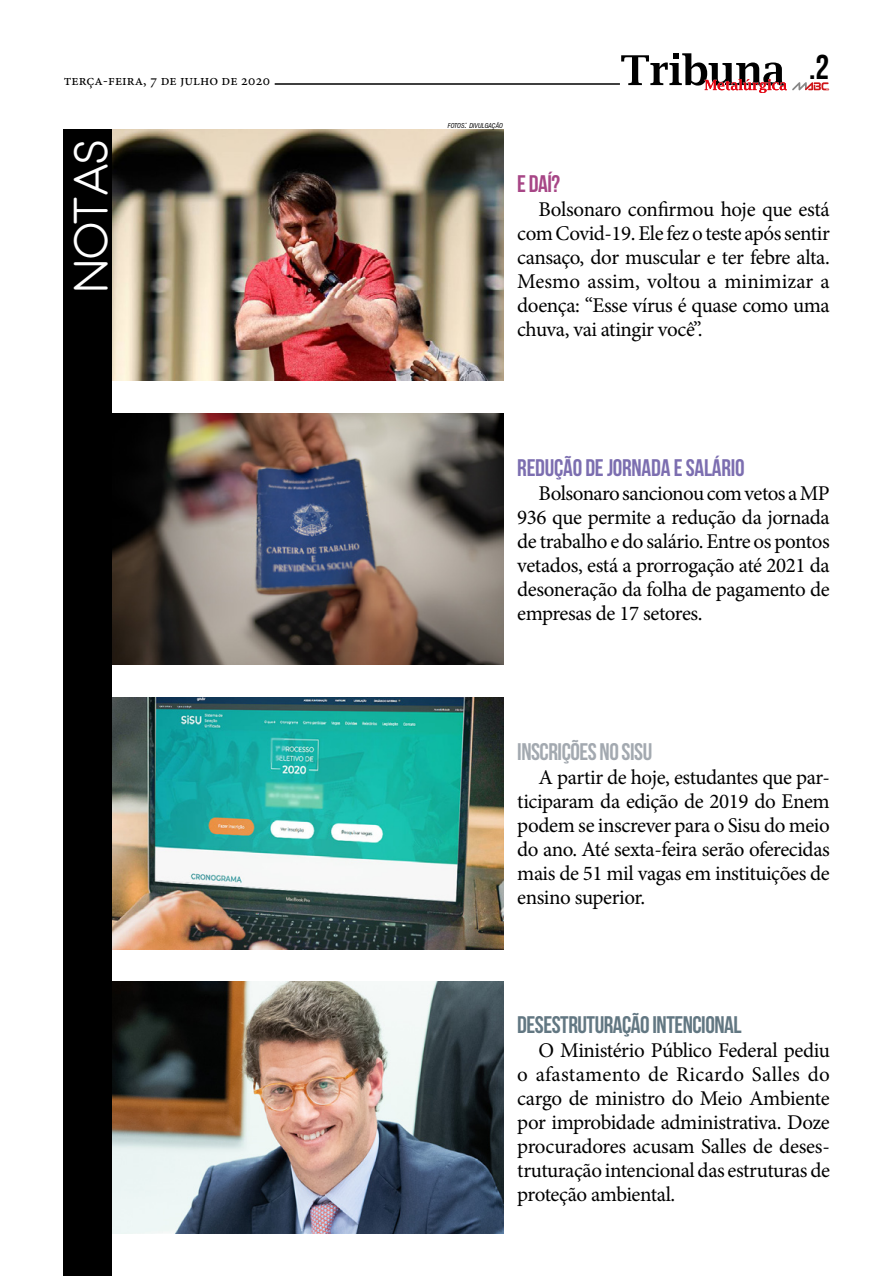
<style>
.page{position:relative;width:893px;height:1276px;background:#fff}
.page>*{position:absolute;margin:0;border:0;box-sizing:border-box;transform-origin:0 0}
.t1{font:48px "Moon 2.0";color:#fff}
.t2{font:34.5px "Bebas Neue";color:#000}
.t3{font:24px "Bebas Neue";letter-spacing:-.02em;color:#627782}
.t4{font:24px "Bebas Neue";letter-spacing:-.01em;color:#7c6eb0}
.t5{font:24px "Bebas Neue";letter-spacing:-.02em;color:#a3a9b0}
.t6{font:24px "Bebas Neue";color:#a74686}
.t7{font:21px/24px "Minion Pro";letter-spacing:-.02em;color:#000;text-align:justify}
.t8{font:15px "Minion Pro";color:#000}
.t9{font:italic condensed 6.6px "Swiss 721 BT";color:#000}
.s1{font-size:9.3px}
</style>
<div class="page">
<svg style="left:621px;top:53px;width:208px;height:40px"></svg>
<hr style="left:275px;top:83px;width:345px;height:2px;background:#000">
<img style="left:112px;top:129px;width:391px;height:252px">
<img style="left:112px;top:413px;width:391px;height:252px">
<img style="left:112px;top:697px;width:391px;height:252px">
<img style="left:112px;top:981px;width:391px;height:252px">
<div style="left:64px;top:129px;width:48px;height:1147px;background:#000"></div>
<p class="t8" style="left:64px;top:70px;width:208px">terça-feira, 7 de julho de 2020</p>
<h1 class="t1" style="left:64px;top:290px;width:152px;rotate:-90deg">NOTAS</h1>
<h2 class="t2" style="left:809px;top:48px;width:22px">.2</h2>
<p class="t9" style="left:448px;top:122px;width:57px">FOTOS<span class="s1">:</span> DIVULGAÇÃO</p>
<p class="t6" style="left:517px;top:170px;width:44px">E DAÍ?</p>
<p class="t7" style="left:517px;top:197px;width:314px;text-indent:21px">Bolsonaro confirmou hoje que está com Covid-19. Ele fez o teste após sentir cansaço, dor muscular e ter febre alta.<br>Mesmo assim, voltou a minimizar a doença: “Esse vírus é quase como uma chuva, vai atingir você”.</p>
<p class="t4" style="left:517px;top:454px;width:229px">REDUÇÃO DE JORNADA E SALÁRIO</p>
<p class="t7" style="left:517px;top:481px;width:314px;text-indent:21px">Bolsonaro sancionou com vetos a MP 936 que permite a redução da jornada de trabalho e do salário. Entre os pontos vetados, está a prorrogação até 2021 da desoneração da folha de pagamento de empresas de 17 setores.</p>
<p class="t5" style="left:517px;top:739px;width:136px">INSCRIÇÕES NO SISU</p>
<p class="t7" style="left:517px;top:765px;width:314px;text-indent:21px">A partir de hoje, estudantes que par&shy;ticiparam da edição de 2019 do Enem podem se inscrever para o Sisu do meio do ano. Até sexta-feira serão oferecidas mais de 51 mil vagas em instituições de ensino superior.</p>
<p class="t3" style="left:517px;top:1011px;width:226px">DESESTRUTURAÇÃO INTENCIONAL</p>
<p class="t7" style="left:517px;top:1038px;width:314px;text-indent:21px">O Ministério Público Federal pediu o afastamento de Ricardo Salles do cargo de ministro do Meio Ambiente por improbidade administrativa. Doze procuradores acusam Salles de deses&shy;truturação intencional das estruturas de proteção ambiental.</p>
</div>
